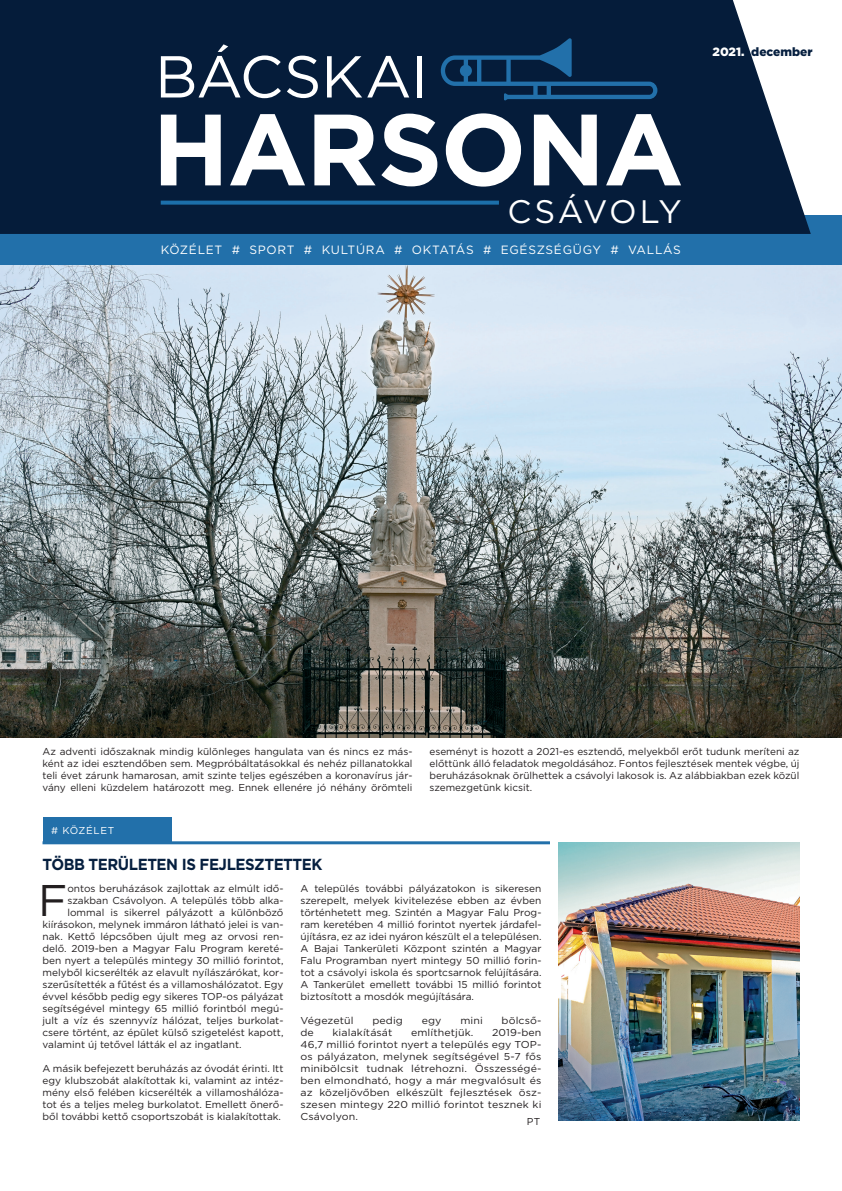
<style>
.page{position:relative;width:842px;height:1191px;background:#fff}
.page>*{position:absolute;margin:0;border:0;box-sizing:border-box;transform-origin:0 0}
.t1{font:44.3px "Gotham";color:#231f20}
.t2{font:32.5px "Gotham";letter-spacing:.06em;color:#fff}
.t3{font:700 16px "Gotham";letter-spacing:-.03em;color:#061f3f;scale:.94 1}
.t4{font:12px "Gotham";letter-spacing:.06em;color:#fff}
.t5{font:900 12px "Gotham";color:#061f3f}
.t6{font:10px/12px "Gotham";color:#231f20;text-align:justify}
.t7{font:10px/12px "Gotham";color:#231f20;text-align:justify;scale:1.06 1}
.t8{font:10px "Gotham";letter-spacing:.07em;color:#fff}
.s1{color:#fff}
</style>
<div class="page">
<img style="left:0;top:265px;width:842px;height:472px">
<div style="left:0;top:215px;width:842px;height:50px;background:#2270aa"></div>
<svg style="left:0;top:0;width:811px;height:234px;background:#162c48"></svg>
<svg style="left:441px;top:38px;width:216px;height:63px;background:#0b2f54"></svg>
<svg style="left:161px;top:115px;width:60px;height:70px"></svg>
<svg style="left:230px;top:114px;width:75px;height:71px"></svg>
<svg style="left:314px;top:114px;width:123px;height:72px"></svg>
<svg style="left:446px;top:113px;width:75px;height:74px"></svg>
<svg style="left:534px;top:115px;width:63px;height:70px"></svg>
<svg style="left:606px;top:114px;width:75px;height:71px"></svg>
<svg style="left:161px;top:44px;width:120px;height:54px"></svg>
<svg style="left:287px;top:56px;width:31px;height:42px"></svg>
<svg style="left:327px;top:56px;width:82px;height:41px"></svg>
<hr style="left:417px;top:56px;width:4px;height:41px;background:#fff">
<svg style="left:161px;top:201px;width:338px;height:4px"></svg>
<div style="left:43px;top:817px;width:128px;height:26px;background:#2270aa"></div>
<hr style="left:43px;top:841px;width:507px;height:3px;background:#2270aa">
<img style="left:558px;top:843px;width:241px;height:277px">
<p class="t5" style="left:712px;top:43px;width:102px"><span class="s1">2021.</span> december</p>
<h2 class="t2" style="left:508px;top:191px;width:176px">CSÁVOLY</h2>
<p class="t4" style="left:161px;top:242px;width:522px">KÖZÉLET # SPORT # KULTÚRA # OKTATÁS # EGÉSZSÉGÜGY # VALLÁS</p>
<p class="t6" style="left:43px;top:745px;width:371px">Az adventi időszaknak mindig különleges hangulata van és nincs ez más&shy;ként az idei esztendőben sem. Megpróbáltatásokkal és nehéz pillanatokkal teli évet zárunk hamarosan, amit szinte teljes egészében a koronavírus jár&shy;vány elleni küzdelem határozott meg. Ennek ellenére jó néhány örömteli</p>
<p class="t6" style="left:429px;top:745px;width:371px">eseményt is hozott a 2021-es esztendő, melyekből erőt tudunk meríteni az előttünk álló feladatok megoldásához. Fontos fejlesztések mentek végbe, új beruházásoknak örülhettek a csávolyi lakosok is. Az alábbiakban ezek közül szemezgetünk kicsit.</p>
<p class="t8" style="left:51px;top:824px;width:65px"># KÖZÉLET</p>
<h3 class="t3" style="left:43px;top:854px;width:299px">TÖBB TERÜLETEN IS FEJLESZTETTEK</h3>
<h1 class="t1" style="left:38px;top:871px;width:31px">F</h1>
<p class="t6" style="left:67px;top:882px;width:218px">ontos beruházások zajlottak az elmúlt idő-</p>
<p class="t6" style="left:300px;top:882px;width:242px">A település további pályázatokon is sikeresen szerepelt, melyek kivitelezése ebben az évben történhetett meg. Szintén a Magyar Falu Prog&shy;ram keretében 4 millió forintot nyertek járdafel&shy;újításra, ez az idei nyáron készült el a településen.<br>A Bajai Tankerületi Központ szintén a Magyar Falu Programban nyert mintegy 50 millió forin&shy;tot a csávolyi iskola és sportcsarnok felújítására.<br>A Tankerület emellett további 15 millió forintot biztosított a mosdók megújítására.</p>
<p class="t7" style="left:300px;top:1014px;width:52px">Végezetül</p>
<p class="t7" style="left:372px;top:1014px;width:30px">pedig</p>
<p class="t7" style="left:422px;top:1014px;width:20px">egy</p>
<p class="t7" style="left:460px;top:1014px;width:23px">mini</p>
<p class="t7" style="left:502px;top:1014px;width:39px">bölcső-</p>
<p class="t7" style="left:300px;top:1026px;width:14px">de</p>
<p class="t7" style="left:332px;top:1026px;width:58px">kialakítását</p>
<p class="t7" style="left:411px;top:1026px;width:60px">említhetjük.</p>
<p class="t6" style="left:67px;top:894px;width:218px">szakban Csávolyon. A település több alka-</p>
<p class="t6" style="left:67px;top:906px;width:218px">lommal is sikerrel pályázott a különböző</p>
<p class="t6" style="left:43px;top:918px;width:242px">kiírásokon, melynek immáron látható jelei is van-</p>
<p class="t6" style="left:43px;top:930px;width:242px">nak. Kettő lépcsőben újult meg az orvosi ren-</p>
<p class="t6" style="left:43px;top:942px;width:242px">delő. 2019-ben a Magyar Falu Program kereté-</p>
<p class="t6" style="left:43px;top:954px;width:242px">ben nyert a település mintegy 30 millió forintot,</p>
<p class="t6" style="left:43px;top:966px;width:242px">melyből kicserélték az elavult nyílászárókat, kor-</p>
<p class="t6" style="left:43px;top:978px;width:242px">szerűsítették a fűtést és a villamoshálózatot. Egy</p>
<p class="t6" style="left:43px;top:990px;width:242px">évvel később pedig egy sikeres TOP-os pályázat</p>
<p class="t6" style="left:43px;top:1002px;width:242px">segítségével mintegy 65 millió forintból megú-</p>
<p class="t6" style="left:43px;top:1014px;width:242px">jult a víz és szennyvíz hálózat, teljes burkolat-</p>
<p class="t6" style="left:43px;top:1026px;width:242px">csere történt, az épület külső szigetelést kapott,</p>
<p class="t6" style="left:43px;top:1038px;width:201px">valamint új tetővel látták el az ingatlant.</p>
<p class="t6" style="left:43px;top:1062px;width:242px">A másik befejezett beruházás az óvodát érinti. Itt egy klubszobát alakítottak ki, valamint az intéz&shy;mény első felében kicserélték a villamoshálóza&shy;tot és a teljes meleg burkolatot. Emellett önerő&shy;ből további kettő csoportszobát is kialakítottak.</p>
<p class="t7" style="left:300px;top:1026px;width:229px;text-indent:192px">2019-ben 46,7 millió forintot nyert a település egy TOP&shy;os pályázaton, melynek segítségével 5-7 fős minibölcsit tudnak létrehozni. Összességé&shy;ben elmondható, hogy a már megvalósult és az közeljövőben elkészült fejlesztések ös - szesen mintegy 220 millió forintot tesznek ki Csávolyon.</p>
<p class="t6" style="left:527px;top:1115px;width:15px">PT</p>
</div>
